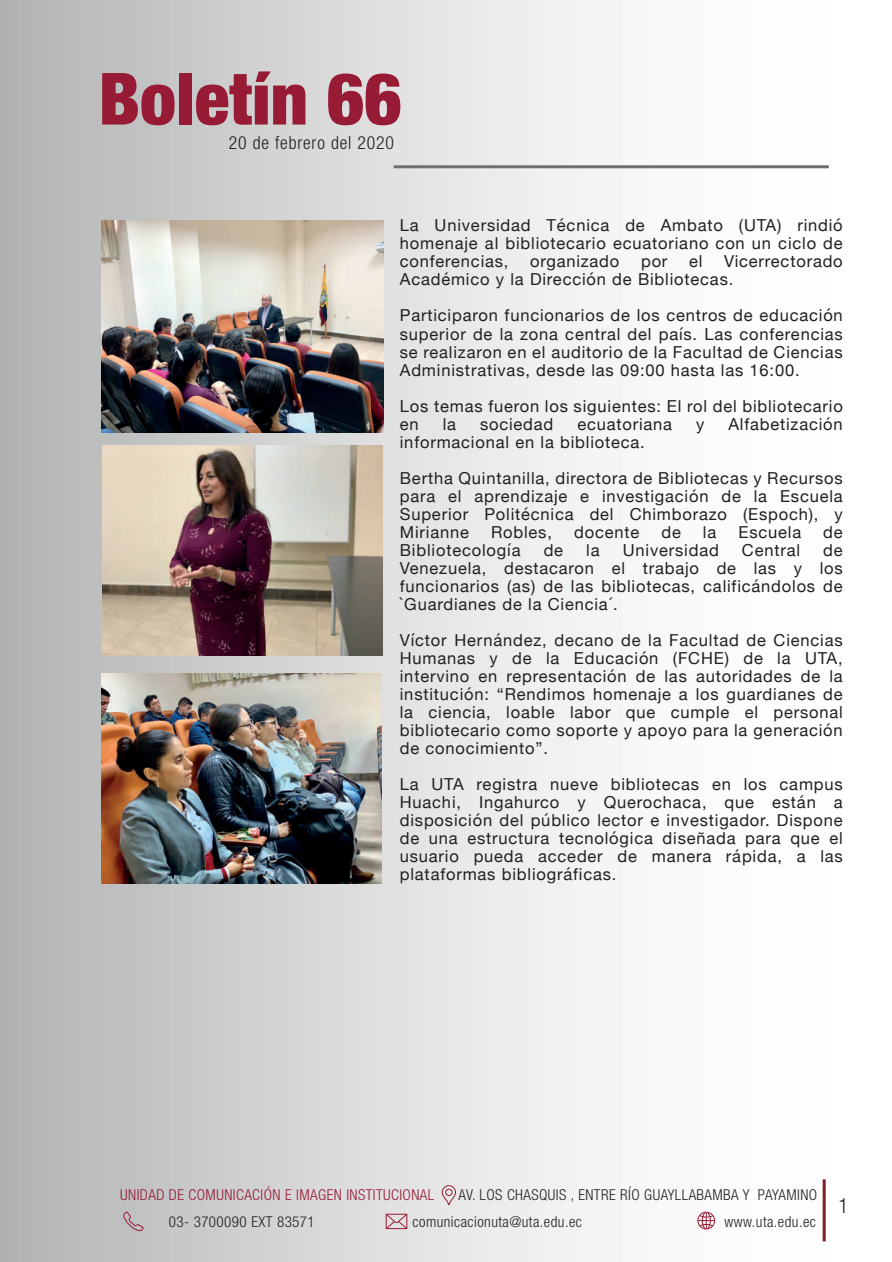
<style>
.page{position:relative;width:892px;height:1262px;background:#fff}
.page>*{position:absolute;margin:0;border:0;box-sizing:border-box;transform-origin:0 0}
.t1{font:900 condensed 72px "Helvetica Neue";color:#971b34}
.t2{font:300 condensed 21px "Helvetica Neue LT Pro";color:#231f20}
.t3{font:300 condensed 18px "Helvetica Neue LT Pro";letter-spacing:.05em;color:#231f20}
.t4{font:16.5px/18px "Helvetica Neue";letter-spacing:.05em;color:#231f20;text-align:justify}
.t5{font:300 condensed 15px "Helvetica Neue LT Pro";letter-spacing:.03em;color:#231f20}
.t6{font:300 condensed 15px "Helvetica Neue LT Pro";letter-spacing:.03em;color:#971b34}
</style>
<div class="page">
<div style="left:0;top:0;width:891px;height:1261px;background:linear-gradient(to right,#b7b8b9,#fff)"></div>
<hr style="left:393px;top:165px;width:435px;height:3px;background:#6d7172">
<hr style="left:822px;top:1179px;width:3px;height:62px;background:#fff">
<svg style="left:385px;top:1213px;width:22px;height:16px"></svg>
<svg style="left:123px;top:1210px;width:21px;height:21px"></svg>
<svg style="left:697px;top:1211px;width:17px;height:18px"></svg>
<svg style="left:441px;top:1184px;width:15px;height:21px"></svg>
<img style="left:103px;top:445px;width:279px;height:210px">
<img style="left:101px;top:673px;width:280px;height:210px">
<img style="left:101px;top:220px;width:282px;height:212px">
<h1 class="t1" style="left:98px;top:40px;width:304px">Boletín 66</h1>
<p class="t3" style="left:229px;top:133px;width:166px">20 de febrero del 2020</p>
<p class="t4" style="left:399px;top:217px;width:444px">La Universidad Técnica de Ambato (UTA) rindió homenaje al bibliotecario ecuatoriano con un ciclo de conferencias,</p>
<p class="t4" style="left:399px;top:253px;width:444px;text-indent:324px">Vicerrectorado<br>Académico y la Dirección de Bibliotecas.</p>
<p class="t4" style="left:399px;top:307px;width:444px">Participaron funcionarios de los centros de educación superior de la zona central del país. Las conferencias se realizaron en el auditorio de la Facultad de Ciencias Administrativas, desde las 09:00 hasta las 16:00.</p>
<p class="t4" style="left:399px;top:397px;width:444px">Los temas fueron los siguientes: El rol del bibliotecario en</p>
<p class="t4" style="left:530px;top:253px;width:91px">organizado</p>
<p class="t4" style="left:640px;top:253px;width:28px">por</p>
<p class="t4" style="left:688px;top:253px;width:15px">el</p>
<p class="t4" style="left:442px;top:415px;width:15px">la</p>
<p class="t4" style="left:480px;top:415px;width:75px">sociedad</p>
<p class="t4" style="left:577px;top:415px;width:96px">ecuatoriana</p>
<p class="t4" style="left:695px;top:415px;width:10px">y</p>
<p class="t4" style="left:728px;top:415px;width:116px">Alfabetización</p>
<p class="t4" style="left:399px;top:424px;width:444px;line-height:36px">informacional en la biblioteca.<br>Bertha Quintanilla, directora de Bibliotecas y Recursos</p>
<p class="t4" style="left:399px;top:487px;width:444px">para el aprendizaje e investigación de la Escuela Superior Politécnica del Chimborazo (Espoch), y Mirianne</p>
<p class="t4" style="left:491px;top:523px;width:62px">Robles,</p>
<p class="t4" style="left:573px;top:523px;width:67px">docente</p>
<p class="t4" style="left:661px;top:523px;width:21px">de</p>
<p class="t4" style="left:702px;top:523px;width:15px">la</p>
<p class="t4" style="left:738px;top:523px;width:64px">Escuela</p>
<p class="t4" style="left:822px;top:523px;width:21px">de</p>
<p class="t4" style="left:399px;top:541px;width:122px">Bibliotecología</p>
<p class="t4" style="left:543px;top:541px;width:21px">de</p>
<p class="t4" style="left:586px;top:541px;width:15px">la</p>
<p class="t4" style="left:622px;top:541px;width:97px">Universidad</p>
<p class="t4" style="left:741px;top:541px;width:60px">Central</p>
<p class="t4" style="left:399px;top:541px;width:444px;text-indent:423px">de Venezuela, destacaron el trabajo de las y los funcionarios (as) de las bibliotecas, calificándolos de `Guardianes de la Ciencia´.</p>
<p class="t4" style="left:399px;top:631px;width:444px">Víctor Hernández, decano de la Facultad de Ciencias Humanas y de la Educación (FCHE) de la UTA, intervino en representación de las autoridades de la institución: “Rendimos homenaje a los guardianes de la ciencia, loable labor que cumple el personal bibliotecario como soporte y apoyo para la generación de conocimiento”.</p>
<p class="t4" style="left:399px;top:775px;width:444px">La UTA registra nueve bibliotecas en los campus Huachi, Ingahurco y Querochaca, que están a disposición del público lector e investigador. Dispone de una estructura tecnológica diseñada para que el usuario pueda acceder de manera rápida, a las plataformas bibliográficas.</p>
<p class="t6" style="left:120px;top:1186px;width:315px">UNIDAD DE COMUNICACIÓN E IMAGEN INSTITUCIONAL</p>
<p class="t5" style="left:458px;top:1186px;width:360px">AV. LOS CHASQUIS , ENTRE RÍO GUAYLLABAMBA Y PAYAMINO</p>
<p class="t5" style="left:169px;top:1213px;width:147px">03- 3700090 EXT 83571</p>
<p class="t5" style="left:412px;top:1213px;width:171px">comunicacionuta@uta.edu.ec</p>
<p class="t5" style="left:724px;top:1213px;width:93px">www.uta.edu.ec</p>
<p class="t2" style="left:838px;top:1193px;width:12px">1</p>
</div>
